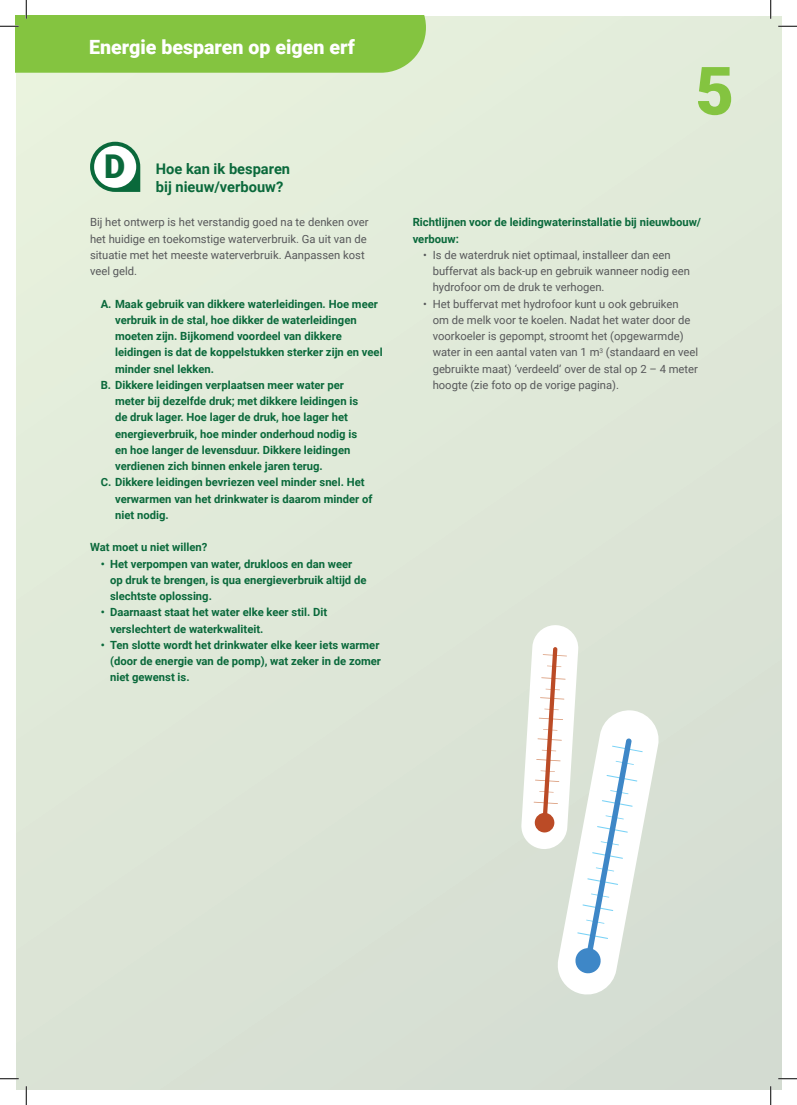
<style>
.page{position:relative;width:797px;height:1105px;background:#fff}
.page>*{position:absolute;margin:0;border:0;box-sizing:border-box;transform-origin:0 0}
.t1{font:900 66.75px "Roboto";color:#84c440}
.t2{font:900 32.75px "Roboto";color:#0a693b}
.t3{font:900 19.62px "Roboto";color:#fff}
.t4{font:700 14.62px/18.4px "Roboto";color:#0a693b}
.t5{font:700 11.25px/16.2px "Roboto";color:#0a693b}
.t6{font:11.25px/16.2px "Roboto";color:#57585a}
</style>
<div class="page">
<div style="left:17px;top:17px;width:764px;height:1072px;background:#dfe8d8"></div>
<svg style="left:90px;top:142px;width:50px;height:50px"></svg>
<div style="left:94px;top:146px;width:42px;height:42px;background:#fff;border-radius:50%"></div>
<svg style="left:521px;top:625px;width:138px;height:370px"></svg>
<svg style="left:778px;top:25px;width:19px;height:2px"></svg>
<svg style="left:0;top:1078px;width:19px;height:1px"></svg>
<svg style="left:778px;top:1078px;width:19px;height:1px"></svg>
<svg style="left:0;top:0;width:426px;height:73px"></svg>
<svg style="left:25px;top:1086px;width:2px;height:19px"></svg>
<svg style="left:770px;top:0;width:1px;height:19px"></svg>
<svg style="left:770px;top:1086px;width:1px;height:19px"></svg>
<h3 class="t3" style="left:89px;top:34px;width:267px">Energie besparen op eigen erf</h3>
<h2 class="t2" style="left:104px;top:143px;width:23px">D</h2>
<p class="t4" style="left:156px;top:159px;width:136px">Hoe kan ik besparen bij nieuw/verbouw?</p>
<p class="t6" style="left:90px;top:214px;width:280px">Bij het ontwerp is het verstandig goed na te denken over het huidige en toekomstige waterverbruik. Ga uit van de situatie met het meeste waterverbruik. Aanpassen kost veel geld.</p>
<p class="t5" style="left:101px;top:295px;width:279px">A. Maak gebruik van dikkere waterleidingen. Hoe meer</p>
<p class="t5" style="left:115px;top:311px;width:243px">verbruik in de stal, hoe dikker de waterleidingen</p>
<p class="t5" style="left:115px;top:328px;width:228px">moeten zijn. Bijkomend voordeel van dikkere</p>
<p class="t5" style="left:115px;top:344px;width:269px">leidingen is dat de koppelstukken sterker zijn en veel</p>
<p class="t5" style="left:115px;top:360px;width:100px">minder snel lekken.</p>
<p class="t5" style="left:101px;top:376px;width:245px">B. Dikkere leidingen verplaatsen meer water per</p>
<p class="t5" style="left:115px;top:393px;width:245px">meter bij dezelfde druk; met dikkere leidingen is</p>
<p class="t5" style="left:115px;top:409px;width:234px">de druk lager. Hoe lager de druk, hoe lager het</p>
<p class="t5" style="left:115px;top:425px;width:244px">energieverbruik, hoe minder onderhoud nodig is</p>
<p class="t5" style="left:115px;top:441px;width:237px">en hoe langer de levensduur. Dikkere leidingen</p>
<p class="t5" style="left:115px;top:458px;width:209px">verdienen zich binnen enkele jaren terug.</p>
<p class="t5" style="left:101px;top:474px;width:265px">C. Dikkere leidingen bevriezen veel minder snel. Het</p>
<p class="t5" style="left:115px;top:490px;width:259px">verwarmen van het drinkwater is daarom minder of</p>
<p class="t5" style="left:115px;top:506px;width:55px">niet nodig.</p>
<p class="t5" style="left:90px;top:539px;width:119px">Wat moet u niet willen?</p>
<p class="t5" style="left:110px;top:555px;width:258px;text-indent:-9px">• Het verpompen van water, drukloos en dan weer op druk te brengen, is qua energieverbruik altijd de slechtste oplossing.</p>
<p class="t5" style="left:110px;top:604px;width:219px;text-indent:-9px">• Daarnaast staat het water elke keer stil. Dit verslechtert de waterkwaliteit.</p>
<p class="t5" style="left:110px;top:636px;width:272px;text-indent:-9px">• Ten slotte wordt het drinkwater elke keer iets warmer (door de energie van de pomp), wat zeker in de zomer niet gewenst is.</p>
<h1 class="t1" style="left:695px;top:44px;width:40px">5</h1>
<p class="t5" style="left:412px;top:214px;width:290px">Richtlijnen voor de leidingwaterinstallatie bij nieuwbouw/ verbouw:</p>
<p class="t6" style="left:432px;top:246px;width:259px;text-indent:-9px">• Is de waterdruk niet optimaal, installeer dan een buffervat als back-up en gebruik wanneer nodig een hydrofoor om de druk te verhogen.</p>
<p class="t6" style="left:432px;top:295px;width:267px;text-indent:-9px">• Het buffervat met hydrofoor kunt u ook gebruiken<br>om de melk voor te koelen. Nadat het water door de voorkoeler is gepompt, stroomt het (opgewarmde) water in een aantal vaten van 1 m<sup>3</sup> (standaard en veel gebruikte maat) ‘verdeeld’ over de stal op 2 – 4 meter hoogte (zie foto op de vorige pagina).</p>
</div>
